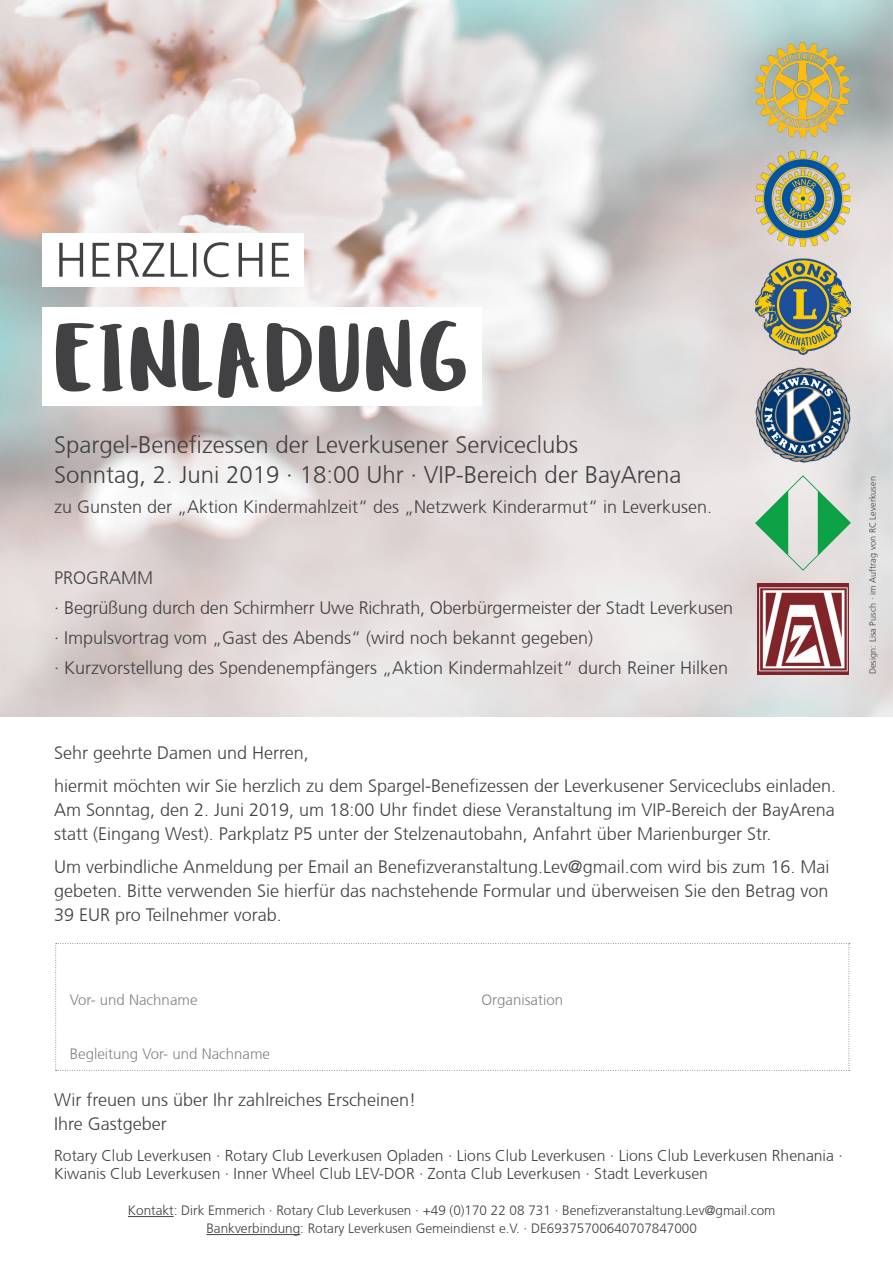
<style>
.page{position:relative;width:893px;height:1263px;background:#fff}
.page>*{position:absolute;margin:0;border:0;box-sizing:border-box;transform-origin:0 0}
.t1{font:300 24px/30px "Frutiger CE";color:#414042}
.t2{font:300 18px/24px "Frutiger CE";color:#414042}
.t3{font:300 15.75px/18px "Frutiger CE";color:#414042}
.t4{font:300 15px "Frutiger CE";color:#858184}
.t5{font:300 13.5px/18px "Frutiger CE";color:#414042;text-align:center}
.t6{font:300 9px "Frutiger CE";letter-spacing:.01em;color:#414042}
</style>
<div class="page">
<svg style="left:55px;top:943px;width:795px;height:128px"></svg>
<img style="left:0;top:0;width:893px;height:717px">
<img style="left:755px;top:475px;width:96px;height:96px">
<img style="left:755px;top:151px;width:96px;height:95px">
<img style="left:755px;top:259px;width:96px;height:95px">
<img style="left:758px;top:583px;width:90px;height:91px">
<img style="left:755px;top:43px;width:96px;height:95px">
<img style="left:755px;top:367px;width:96px;height:96px">
<div style="left:43px;top:233px;width:261px;height:54px;background:#fff"></div>
<div style="left:43px;top:307px;width:439px;height:99px;background:#fff"></div>
<svg style="left:59px;top:242px;width:230px;height:35px"></svg>
<hr style="left:128px;top:1216px;width:46px;height:1px;background:#414042">
<hr style="left:206px;top:1234px;width:94px;height:1px;background:#414042">
<svg style="left:56px;top:320px;width:410px;height:78px"></svg>
<h1 class="t1" style="left:54px;top:429px;width:629px">Spargel-Benefizessen der Leverkusener Serviceclubs<br>Sonntag, 2. Juni 2019 · 18:00 Uhr · VIP-Bereich der BayArena</h1>
<p class="t2" style="left:54px;top:495px;width:660px">zu Gunsten der „Aktion Kindermahlzeit“ des „Netzwerk Kinderarmut“ in Leverkusen.</p>
<p class="t2" style="left:54px;top:563px;width:681px;line-height:30px">PROGRAMM<br>· Begrüßung durch den Schirmherr Uwe Richrath, Oberbürgermeister der Stadt Leverkusen · Impulsvortrag vom „Gast des Abends“ (wird noch bekannt gegeben)<br>· Kurzvorstellung des Spendenempfängers „Aktion Kindermahlzeit“ durch Reiner Hilken</p>
<p class="t2" style="left:54px;top:736px;width:784px;line-height:33px">Sehr geehrte Damen und Herren,<br>hiermit möchten wir Sie herzlich zu dem Spargel-Benefizessen der Leverkusener Serviceclubs einladen.</p>
<p class="t2" style="left:54px;top:798px;width:782px">Am Sonntag, den 2. Juni 2019, um 18:00 Uhr findet diese Veranstaltung im VIP-Bereich der BayArena statt (Eingang West). Parkplatz P5 unter der Stelzenautobahn, Anfahrt über Marienburger Str.</p>
<p class="t2" style="left:54px;top:855px;width:777px;text-align:justify">Um verbindliche Anmeldung per Email an Benefizveranstaltung.Lev@gmail.com wird bis zum 16. Mai gebeten. Bitte verwenden Sie hierfür das nachstehende Formular und überweisen Sie den Betrag von 39 EUR pro Teilnehmer vorab.</p>
<p class="t4" style="left:70px;top:991px;width:129px">Vor- und Nachname</p>
<p class="t4" style="left:481px;top:991px;width:83px">Organisation</p>
<p class="t4" style="left:70px;top:1045px;width:202px">Begleitung Vor- und Nachname</p>
<p class="t2" style="left:54px;top:1088px;width:363px">Wir freuen uns über Ihr zahlreiches Erscheinen!<br>Ihre Gastgeber</p>
<p class="t3" style="left:54px;top:1146px;width:790px">Rotary Club Leverkusen · Rotary Club Leverkusen Opladen · Lions Club Leverkusen · Lions Club Leverkusen Rhenania ·<br>Kiwanis Club Leverkusen · Inner Wheel Club LEV-DOR · Zonta Club Leverkusen · Stadt Leverkusen</p>
<p class="t5" style="left:128px;top:1201px;width:649px">Kontakt: Dirk Emmerich · Rotary Club Leverkusen · +49 (0)170 22 08 731 · Benefizveranstaltung.Lev@gmail.com<br>Bankverbindung: Rotary Leverkusen Gemeindienst e.V. · DE69375700640707847000</p>
<p class="t6" style="left:868px;top:674px;width:199px;rotate:-90deg">Design: Lisa Pusch · im Auftrag von RC Leverkusen</p>
</div>
